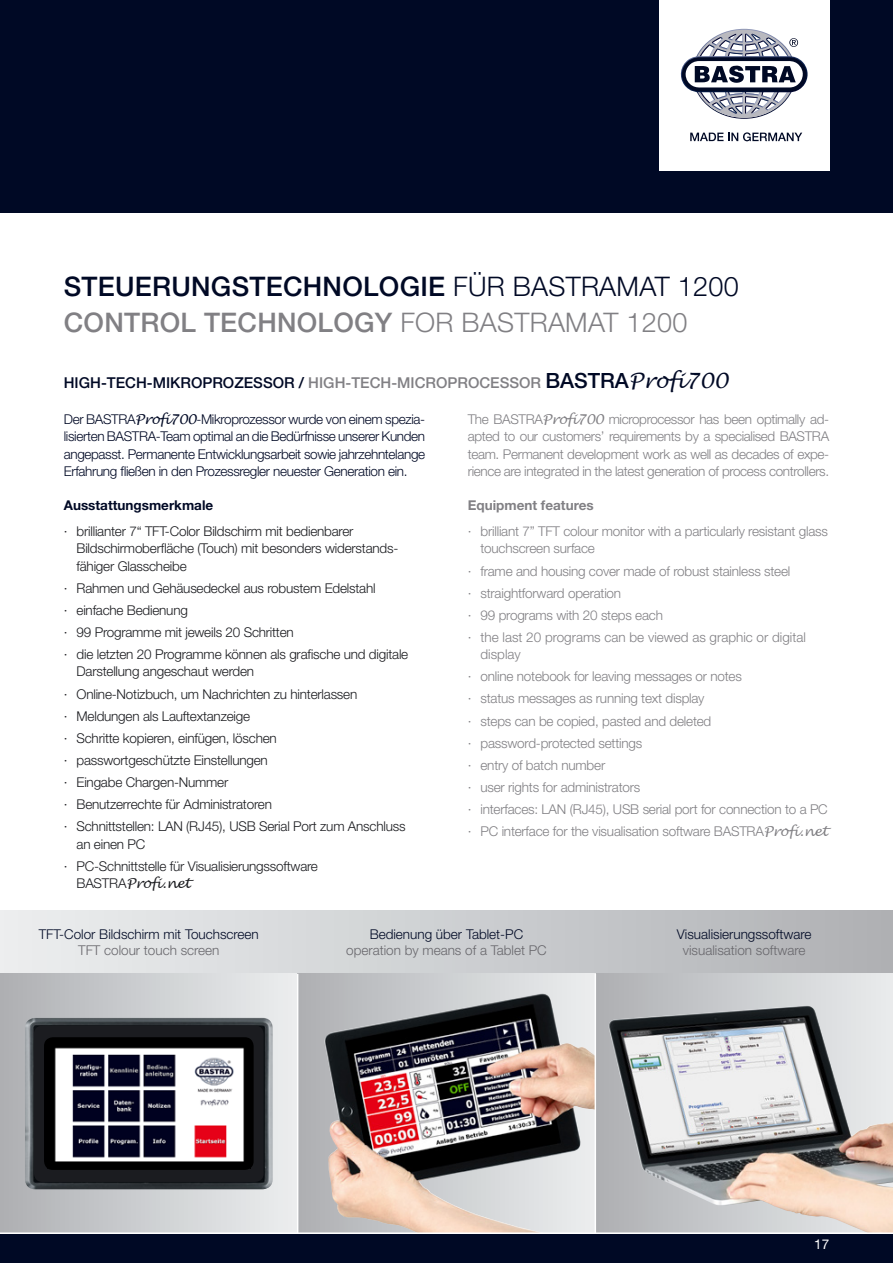
<style>
.page{position:relative;width:893px;height:1263px;background:#fff}
.page>*{position:absolute;margin:0;border:0;box-sizing:border-box;transform-origin:0 0}
.t1{font:500 27px/36px "Helvetica Neue LT Std";letter-spacing:.01em;color:#000925}
.t2{font:500 15px "Helvetica Neue LT Std";color:#000925}
.t3{font:300 13.5px/22.2px "Helvetica Neue LT Std";letter-spacing:-.015em;color:#818084}
.t4{font:300 13.5px/22.2px "Helvetica Neue LT Std";letter-spacing:-.015em;color:#1b1c20}
.t5{font:300 13.5px/17.2px "Helvetica Neue LT Std";color:#000925;text-align:justify}
.t6{font:300 13.5px "Helvetica Neue LT Std";color:#68676c}
.t7{font:700 13.5px "Helvetica Neue LT Std";color:#000925}
.t8{font:700 13.5px "Helvetica Neue LT Std";color:#818084}
.t9{font:italic 13.5px "Lucida Handwriting";letter-spacing:-.015em;color:#1b1c20}
.t10{font:13.5px "Helvetica Neue LT Std";color:#fff}
.s1{font-weight:300}
.s2{color:#818084}
.s3{font-weight:300;color:#818084}
.s4{font-size:21px}
.s5{font-family:"Lucida Handwriting";font-weight:400;font-style:italic;font-size:21px}
.s6{font-family:"Lucida Handwriting";font-weight:400;font-style:italic}
.s7{font-family:"Helvetica Neue LT Std";font-weight:300;font-style:normal}
</style>
<div class="page">
<div style="left:0;top:910px;width:893px;height:64px;background:linear-gradient(to right,#edeff0,#afb0b4)"></div>
<div style="left:0;top:0;width:893px;height:213px;background:#000925"></div>
<div style="left:0;top:1233px;width:893px;height:30px;background:#000925"></div>
<hr style="left:0;top:973px;width:893px;height:1px;background:#fff">
<div style="left:659px;top:0;width:170px;height:170px;background:#fff"></div>
<svg style="left:680px;top:29px;width:128px;height:90px"></svg>
<svg style="left:690px;top:132px;width:112px;height:9px"></svg>
<div style="left:0;top:974px;width:298px;height:259px;background:linear-gradient(to right,#aeafb3,#eceff0)"></div>
<div style="left:595px;top:974px;width:298px;height:259px;background:linear-gradient(to right,#aeafb3,#eaeced)"></div>
<img style="left:608px;top:1005px;width:285px;height:227px">
<div style="left:298px;top:974px;width:297px;height:259px;background:linear-gradient(to right,#aeb0b3,#eceff0)"></div>
<img style="left:322px;top:993px;width:273px;height:239px">
<hr style="left:297px;top:974px;width:1px;height:259px;background:#fff">
<hr style="left:595px;top:974px;width:1px;height:259px;background:#fff">
<hr style="left:0;top:1232px;width:893px;height:2px;background:#fff">
<img style="left:25px;top:1018px;width:248px;height:171px">
<div style="left:34px;top:1025px;width:230px;height:157px;background:#1b1c20;border-radius:9px"></div>
<img style="left:44px;top:1037px;width:210px;height:133px">
<div style="left:867px;top:930px;width:9px;height:24px;background:#b0b1b4"></div>
<h1 class="t1" style="left:64px;top:268px;width:676px">STEUERUNGSTECHNOLOGIE <span class="s1">FÜR BASTRAMAT 1200<br></span><span class="s2">CONTROL TECHNOLOGY</span> <span class="s3">FOR BASTRAMAT 1200</span></h1>
<p class="t2" style="left:64px;top:374px;width:666px">HIGH-TECH-MIKROPROZESSOR / <span class="s2">HIGH-TECH-MICROPROCESSOR</span> <span class="s4">BASTRA</span><span class="s5">Profi700</span></p>
<p class="t5" style="left:64px;top:410px;width:363px">Der BASTRA<span class="s6">Profi700</span>-Mikroprozessor wurde von einem spezia&shy;lisierten BASTRA-Team optimal an die Bedürfnisse unserer Kunden angepasst. Permanente Entwicklungsarbeit sowie jahrzehntelange Erfahrung fließen in den Prozessregler neuester Generation ein.</p>
<p class="t7" style="left:64px;top:497px;width:151px">Ausstattungsmerkmale</p>
<p class="t4" style="left:77px;top:522px;width:323px;line-height:17.2px;text-indent:-13px">· brillianter 7“ TFT-Color Bildschirm mit bedienbarer<br>Bildschirmoberfläche (Touch) mit besonders widerstands&shy;fähiger Glasscheibe</p>
<p class="t4" style="left:64px;top:576px;width:346px">· Rahmen und Gehäusedeckel aus robustem Edelstahl<br>· einfache Bedienung<br>· 99 Programme mit jeweils 20 Schritten<br>· die letzten 20 Programme können als grafische und digitale</p>
<p class="t4" style="left:64px;top:660px;width:343px;text-indent:13px">Darstellung angeschaut werden<br>· Online-Notizbuch, um Nachrichten zu hinterlassen<br>· Meldungen als Lauftextanzeige<br>· Schritte kopieren, einfügen, löschen<br>· passwortgeschützte Einstellungen<br>· Eingabe Chargen-Nummer<br>· Benutzerrechte für Administratoren<br>· Schnittstellen: LAN (RJ45), USB Serial Port zum Anschluss</p>
<p class="t4" style="left:64px;top:832px;width:256px;text-indent:13px">an einen PC<br>· PC-Schnittstelle für Visualisierungssoftware</p>
<p class="t9" style="left:77px;top:875px;width:115px"><span class="s7">BASTRA</span>Profi.net</p>
<p class="t3" style="left:468px;top:410px;width:363px;line-height:17.2px;text-align:justify">The BASTRA<span class="s6">Profi700</span> microprocessor has been optimally ad&shy;apted to our customers’ requirements by a specialised BASTRA team. Permanent development work as well as decades of expe&shy;rience are integrated in the latest generation of process controllers.</p>
<p class="t8" style="left:468px;top:497px;width:127px">Equipment features</p>
<p class="t3" style="left:480px;top:522px;width:349px;line-height:17.2px;text-indent:-13px">· brilliant 7” TFT colour monitor with a particularly resistant glass touchscreen surface</p>
<p class="t3" style="left:468px;top:559px;width:340px">· frame and housing cover made of robust stainless steel<br>· straightforward operation<br>· 99 programs with 20 steps each<br>· the last 20 programs can be viewed as graphic or digital</p>
<p class="t3" style="left:468px;top:643px;width:362px;text-indent:13px">display<br>· online notebook for leaving messages or notes<br>· status messages as running text display<br>· steps can be copied, pasted and deleted<br>· password-protected settings<br>· entry of batch number<br>· user rights for administrators<br>· interfaces: LAN (RJ45), USB serial port for connection to a PC · PC interface for the visualisation software BASTRA<span class="s6">Profi.net</span></p>
<p class="t5" style="left:39px;top:925px;width:222px">TFT-Color Bildschirm mit Touchscreen</p>
<p class="t6" style="left:78px;top:942px;width:143px">TFT colour touch screen</p>
<p class="t5" style="left:370px;top:925px;width:155px">Bedienung über Tablet-PC</p>
<p class="t6" style="left:346px;top:942px;width:202px">operation by means of a Tablet PC</p>
<p class="t5" style="left:677px;top:925px;width:136px">Visualisierungssoftware</p>
<p class="t6" style="left:683px;top:942px;width:124px">visualisation software</p>
<p class="t10" style="left:814px;top:1236px;width:17px">17</p>
</div>
